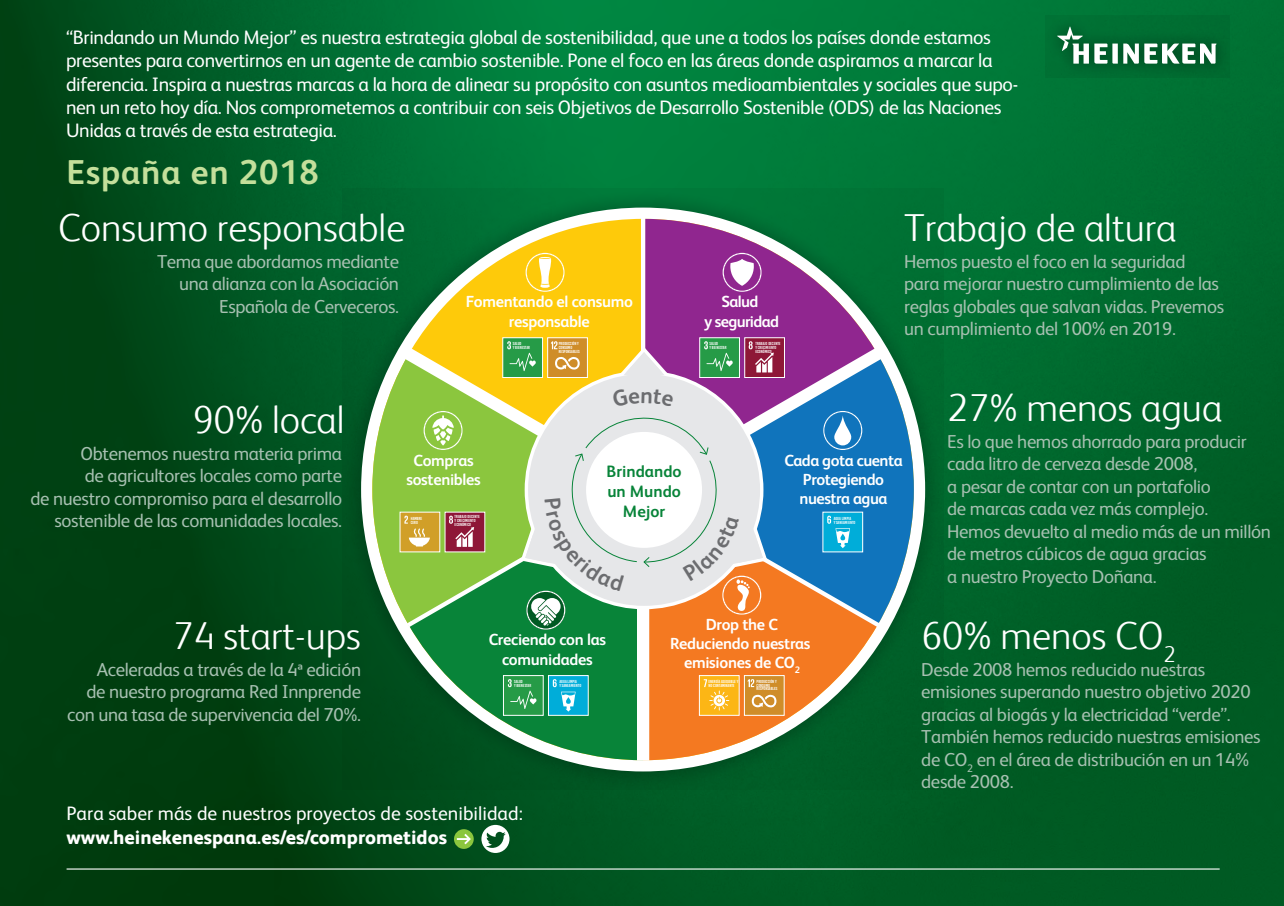
<style>
.page{position:relative;width:1284px;height:906px;background:#fff}
.page>*{position:absolute;margin:0;border:0;box-sizing:border-box;transform-origin:0 0}
.t1{font:300 39px "HEINEKEN Core";color:#fff}
.t2{font:700 34.5px "HEINEKEN Core";letter-spacing:.025em;color:#c4df9b}
.t3{font:19.5px/23.4px "HEINEKEN Core";letter-spacing:-.02em;color:#fff}
.t4{font:19.5px "HEINEKEN Core";color:#fff}
.t5{font:800 19.5px "HEINEKEN Core";color:#fff}
.t6{font:18.75px/22.5px "HEINEKEN Core";letter-spacing:-.02em;color:#a7c0b1}
.t7{font:700 16.5px/19.8px "HEINEKEN Core";color:#088439;text-align:center}
.t8{font:700 16.05px/19.4px "HEINEKEN Core";letter-spacing:-.02em;color:#fff;text-align:center}
.t9{font:700 16.05px/19.4px "HEINEKEN Core";letter-spacing:-.04em;color:#fff;text-align:center}
.t10{font:4.35px/3.9px "Bebas Kai";color:#fff}
</style>
<div class="page">
<img style="left:0;top:0;width:1283px;height:906px">
<div style="left:1044px;top:15px;width:185px;height:62px;background:#006c31"></div>
<svg style="left:1057px;top:27px;width:159px;height:37px"></svg>
<hr style="left:67px;top:868px;width:1152px;height:1px;background:#fff">
<svg style="left:342px;top:189px;width:601px;height:601px;background:#00602a"></svg>
<div style="left:361px;top:208px;width:564px;height:563px;background:#fff;border-radius:50%"></div>
<div style="left:372px;top:219px;width:541px;height:541px;background:#feca0a;border-radius:50%"></div>
<svg style="left:372px;top:354px;width:19px;height:271px;fill:#8bc63e"></svg>
<svg style="left:408px;top:631px;width:229px;height:129px;background:#1e8245"></svg>
<svg style="left:649px;top:631px;width:228px;height:129px;background:#b97f38"></svg>
<svg style="left:895px;top:358px;width:18px;height:268px;fill:#1074bc"></svg>
<svg style="left:645px;top:219px;width:230px;height:117px;background:#764d82"></svg>
<hr style="left:641px;top:217px;width:4px;height:272px;background:#fff">
<div style="left:637px;top:489px;width:12px;height:271px;background:#fff"></div>
<div style="left:503px;top:675px;width:40px;height:40px;background:#269b47"></div>
<svg style="left:508px;top:679px;width:28px;height:30px"></svg>
<div style="left:503px;top:675px;width:40px;height:40px;border:1px solid #fff"></div>
<div style="left:548px;top:675px;width:40px;height:40px;background:#00add9"></div>
<svg style="left:552px;top:679px;width:23px;height:32px"></svg>
<div style="left:548px;top:675px;width:40px;height:40px;border:1px solid #fff"></div>
<div style="left:744px;top:675px;width:40px;height:40px;background:#cf8d29"></div>
<svg style="left:751px;top:694px;width:25px;height:13px"></svg>
<svg style="left:747px;top:679px;width:7px;height:8px"></svg>
<div style="left:744px;top:675px;width:40px;height:40px;border:1px solid #fff"></div>
<div style="left:699px;top:675px;width:40px;height:40px;background:#fcb615"></div>
<svg style="left:703px;top:679px;width:26px;height:31px"></svg>
<div style="left:699px;top:675px;width:40px;height:40px;border:1px solid #fff"></div>
<svg style="left:722px;top:253px;width:39px;height:39px;background:#b977b8"></svg>
<svg style="left:525px;top:253px;width:39px;height:39px"></svg>
<div style="left:454px;top:829px;width:19px;height:20px;background:#8bc63e;border-radius:50%"></div>
<svg style="left:457px;top:833px;width:14px;height:11px"></svg>
<svg style="left:481px;top:825px;width:28px;height:28px"></svg>
<svg style="left:391px;top:336px;width:504px;height:295px;background:#9fb297"></svg>
<p class="t3" style="left:66px;top:24px;width:953px">“Brindando un Mundo Mejor” es nuestra estrategia global de sostenibilidad, que une a todos los países donde estamos presentes para convertirnos en un agente de cambio sostenible. Pone el foco en las áreas donde aspiramos a marcar la diferencia. Inspira a nuestras marcas a la hora de alinear su propósito con asuntos medioambientales y sociales que supo&shy;nen un reto hoy día. Nos comprometemos a contribuir con seis Objetivos de Desarrollo Sostenible (ODS) de las Naciones Unidas a través de esta estrategia.</p>
<h2 class="t2" style="left:67px;top:147px;width:254px">España en 2018</h2>
<h1 class="t1" style="left:58px;top:200px;width:348px">Consumo responsable</h1>
<p class="t6" style="left:157px;top:248px;width:243px;text-align:right">Tema que abordamos mediante una alianza con la Asociación<br>Española de Cerveceros.</p>
<p class="t8" style="left:465px;top:291px;width:169px">Fomentando el consumo responsable</p>
<p class="t9" style="left:704px;top:291px;width:76px">Salud<br>y seguridad</p>
<p class="t10" style="left:512px;top:341px;width:19px">SALUD<br>Y BIENESTAR</p>
<p class="t10" style="left:558px;top:341px;width:22px">PRODUCCIÓN Y<br>CONSUMO<br>RESPONSABLES</p>
<p class="t10" style="left:709px;top:341px;width:19px">SALUD<br>Y BIENESTAR</p>
<p class="t10" style="left:755px;top:341px;width:27px">TRABAJO DECENTE<br>Y CRECIMIENTO<br>ECONÓMICO</p>
<h1 class="t1" style="left:904px;top:200px;width:274px">Trabajo de altura</h1>
<p class="t6" style="left:904px;top:248px;width:321px">Hemos puesto el foco en la seguridad para mejorar nuestro cumplimiento de las reglas globales que salvan vidas. Prevemos un cumplimiento del 100% en 2019.</p>
<h1 class="t1" style="left:193px;top:392px;width:153px">90% local</h1>
<p class="t6" style="left:30px;top:440px;width:313px;text-align:right">Obtenemos nuestra materia prima<br>de agricultores locales como parte<br>de nuestro compromiso para el desarrollo sostenible de las comunidades locales.</p>
<h1 class="t1" style="left:172px;top:608px;width:190px">74 start-ups</h1>
<p class="t6" style="left:67px;top:656px;width:295px;text-align:right">Aceleradas a través de la 4ª edición<br>de nuestro programa Red Innprende con una tasa de supervivencia del 70%.</p>
<p class="t8" style="left:406px;top:449px;width:76px">Compras sostenibles</p>
<p class="t8" style="left:784px;top:449px;width:120px">Cada gota cuenta<br>Protegiendo nuestra agua</p>
<p class="t7" style="left:606px;top:461px;width:77px">Brindando un Mundo<br>Mejor</p>
<p class="t10" style="left:410px;top:516px;width:13px">HAMBRE<br>CERO</p>
<p class="t10" style="left:454px;top:515px;width:27px">TRABAJO DECENTE<br>Y CRECIMIENTO<br>ECONÓMICO</p>
<p class="t10" style="left:833px;top:516px;width:23px">AGUA LIMPIA<br>Y SANEAMIENTO</p>
<p class="t8" style="left:488px;top:629px;width:119px">Creciendo con las comunidades</p>
<p class="t8" style="left:670px;top:614px;width:142px;line-height:18.8px">Drop the C<br>Reduciendo nuestras emisiones de CO<sub>2</sub></p>
<p class="t10" style="left:514px;top:679px;width:19px">SALUD<br>Y BIENESTAR</p>
<p class="t10" style="left:708px;top:679px;width:31px">ENERGÍA ASEQUIBLE Y<br>NO CONTAMINANTE</p>
<p class="t10" style="left:559px;top:679px;width:23px">AGUA LIMPIA<br>Y SANEAMIENTO</p>
<p class="t10" style="left:756px;top:679px;width:22px">PRODUCCIÓN Y<br>CONSUMO<br>RESPONSABLES</p>
<p class="t4" style="left:66px;top:799px;width:458px">Para saber más de nuestros proyectos de sostenibilidad:</p>
<p class="t5" style="left:66px;top:821px;width:382px">www.heinekenespana.es/es/comprometidos</p>
<h1 class="t1" style="left:947px;top:380px;width:276px">27% menos agua</h1>
<p class="t6" style="left:947px;top:428px;width:325px">Es lo que hemos ahorrado para producir cada litro de cerveza desde 2008,<br>a pesar de contar con un portafolio<br>de marcas cada vez más complejo.<br>Hemos devuelto al medio más de un millón de metros cúbicos de agua gracias<br>a nuestro Proyecto Doñana.</p>
<h1 class="t1" style="left:921px;top:608px;width:256px">60% menos CO<sub>2</sub></h1>
<p class="t6" style="left:921px;top:656px;width:341px">Desde 2008 hemos reducido nuestras emisiones superando nuestro objetivo 2020 gracias al biogás y la electricidad “verde”.<br>También hemos reducido nuestras emisiones de CO<sub>2</sub> en el área de distribución en un 14% desde 2008.</p>
</div>
